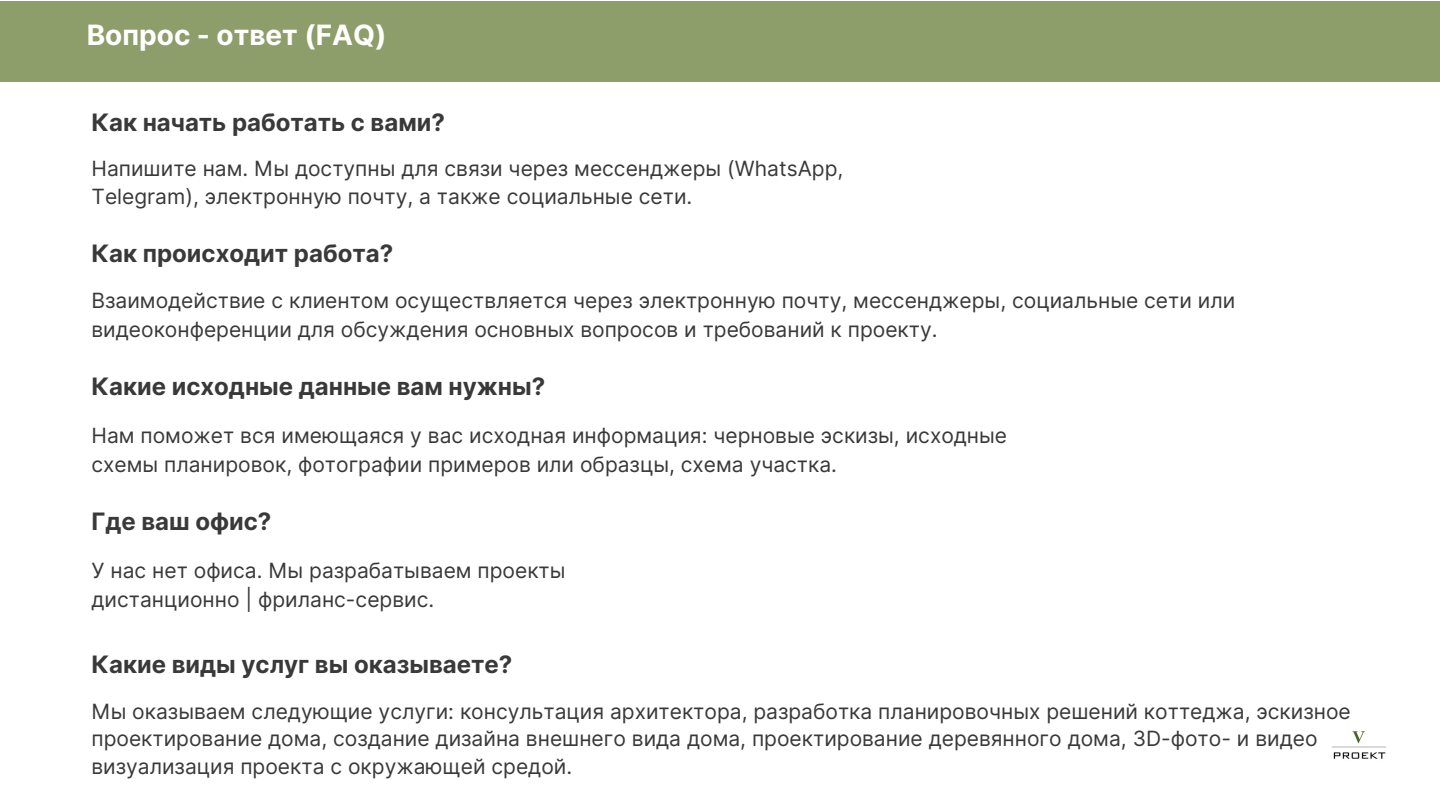
<style>
.page{position:relative;width:1440px;height:810px;background:#fff}
.page>*{position:absolute;margin:0;border:0;box-sizing:border-box;transform-origin:0 0}
.t1{font:700 28px "Inter";color:#fff}
.t2{font:700 24px "Inter";color:#393939}
.t3{font:21px/27.8px "Inter";color:#393939}
</style>
<div class="page">
<div style="left:0;top:1px;width:1440px;height:81px;background:#8d9e6b"></div>
<img style="left:1332px;top:731px;width:54px;height:28px">
<p class="t1" style="left:87px;top:18px;width:301px">Вопрос - ответ (FAQ)</p>
<p class="t2" style="left:92px;top:108px;width:355px">Как начать работать с вами?</p>
<p class="t3" style="left:92px;top:154px;width:753px">Напишите нам. Мы доступны для связи через мессенджеры (WhatsApp,<br>Telegram), электронную почту, а также социальные сети.</p>
<p class="t2" style="left:92px;top:239px;width:303px">Как происходит работа?</p>
<p class="t3" style="left:92px;top:285px;width:1145px;line-height:29.2px">Взаимодействие с клиентом осуществляется через электронную почту, мессенджеры, социальные сети или видеоконференции для обсуждения основных вопросов и требований к проекту.</p>
<p class="t2" style="left:92px;top:372px;width:455px">Какие исходные данные вам нужны?</p>
<p class="t3" style="left:92px;top:420px;width:917px;line-height:29.2px">Нам поможет вся имеющаяся у вас исходная информация: черновые эскизы, исходные схемы планировок, фотографии примеров или образцы, схема участка.</p>
<p class="t2" style="left:92px;top:507px;width:181px">Где ваш офис?</p>
<p class="t3" style="left:92px;top:555px;width:476px;line-height:29.2px">У нас нет офиса. Мы разрабатываем проекты дистанционно | фриланс-сервис.</p>
<p class="t2" style="left:92px;top:650px;width:422px">Какие виды услуг вы оказываете?</p>
<p class="t3" style="left:92px;top:697px;width:1261px">Мы оказываем следующие услуги: консультация архитектора, разработка планировочных решений коттеджа, эскизное проектирование дома, создание дизайна внешнего вида дома, проектирование деревянного дома, 3D-фото- и видео визуализация проекта с окружающей средой.</p>
</div>
